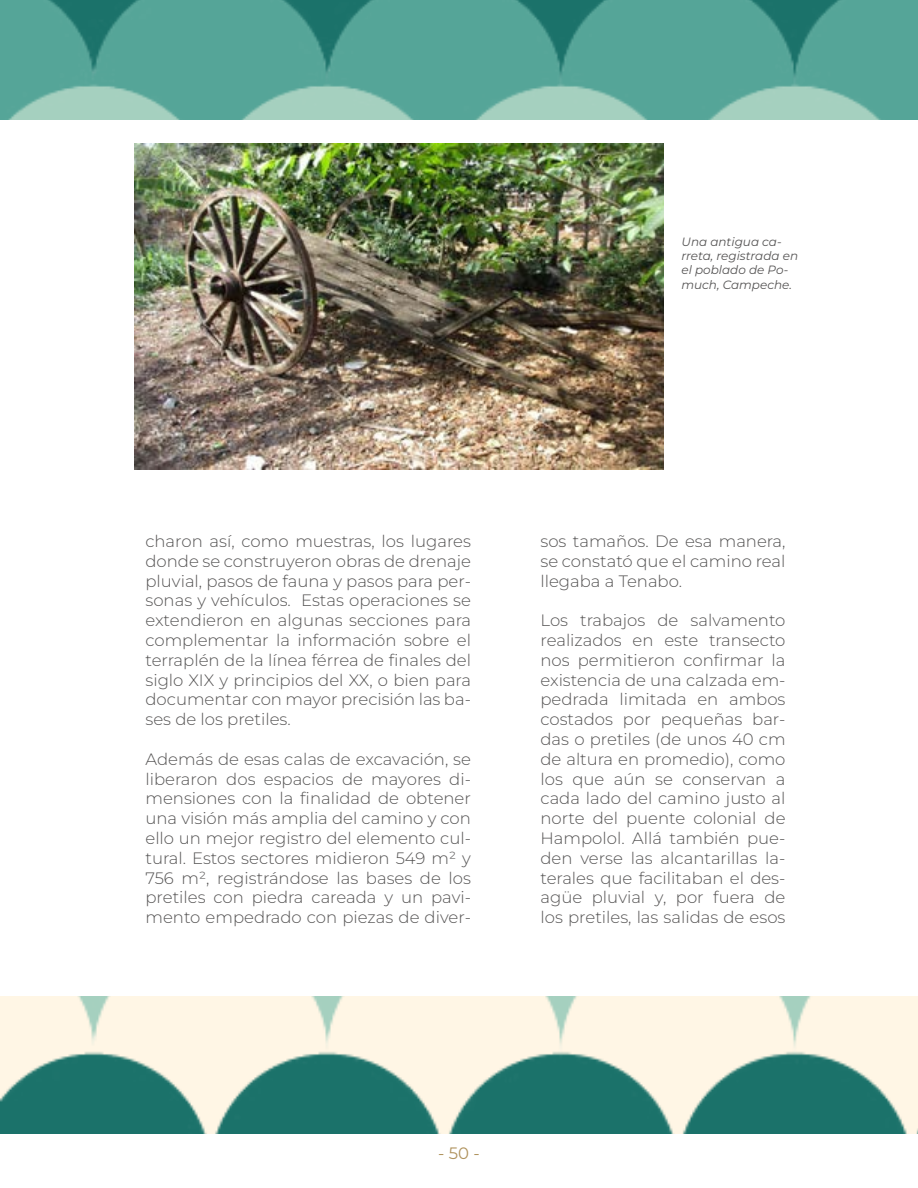
<style>
.page{position:relative;width:918px;height:1188px;background:#fff}
.page>*{position:absolute;margin:0;border:0;box-sizing:border-box;transform-origin:0 0}
.t1{font:16.5px/19.8px "Montserrat Light 2";color:#555454;text-align:justify}
.t2{font:300 16.5px "Montserrat";color:#555454}
.t3{font:16.5px "Montserrat";color:#b0935e}
.t4{font:italic 12px/14.4px "Montserrat";color:#555454}
</style>
<div class="page">
<img style="left:0;top:0;width:918px;height:120px">
<img style="left:0;top:996px;width:918px;height:138px">
<img style="left:135px;top:144px;width:528px;height:326px">
<p class="t4" style="left:682px;top:234px;width:118px">Una antigua ca&shy;rreta, registrada en el poblado de Po&shy;much, Campeche.</p>
<p class="t1" style="left:146px;top:531px;width:327px">charon así, como muestras, los lugares donde se construyeron obras de drenaje pluvial, pasos de fauna y pasos para per&shy;sonas y vehículos. Estas operaciones se extendieron en algunas secciones para complementar la información sobre el</p>
<p class="t2" style="left:146px;top:649px;width:327px">terraplén de la línea férrea de finales del</p>
<p class="t1" style="left:146px;top:669px;width:327px">siglo XIX y principios del XX, o bien para documentar con mayor precisión las ba&shy;ses de los pretiles.</p>
<p class="t1" style="left:146px;top:749px;width:327px">Además de esas calas de excavación, se liberaron dos espacios de mayores di-</p>
<p class="t2" style="left:146px;top:788px;width:327px">mensiones con la finalidad de obtener</p>
<p class="t1" style="left:146px;top:808px;width:327px">una visión más amplia del camino y con ello un mejor registro del elemento cul&shy;tural. Estos sectores midieron 549 m² y 756 m², registrándose las bases de los pretiles con piedra careada y un pavi&shy;mento empedrado con piezas de diver-</p>
<p class="t1" style="left:541px;top:531px;width:247px">sos tamaños. De esa manera, se constató que el camino real llegaba a Tenabo.</p>
<p class="t1" style="left:541px;top:610px;width:247px">Los trabajos de salvamento realizados en este transecto</p>
<p class="t2" style="left:541px;top:649px;width:247px">nos permitieron confirmar la</p>
<p class="t1" style="left:541px;top:669px;width:247px">existencia de una calzada em&shy;pedrada limitada en ambos costados por pequeñas bar&shy;das o pretiles (de unos 40 cm de altura en promedio), como los que aún se conservan a cada lado del camino justo al norte del puente colonial de Hampolol. Allá también pue&shy;den verse las alcantarillas la&shy;terales que facilitaban el des&shy;agüe pluvial y, por fuera de los pretiles, las salidas de esos</p>
<p class="t3" style="left:438px;top:1142px;width:43px">- 50 -</p>
</div>
